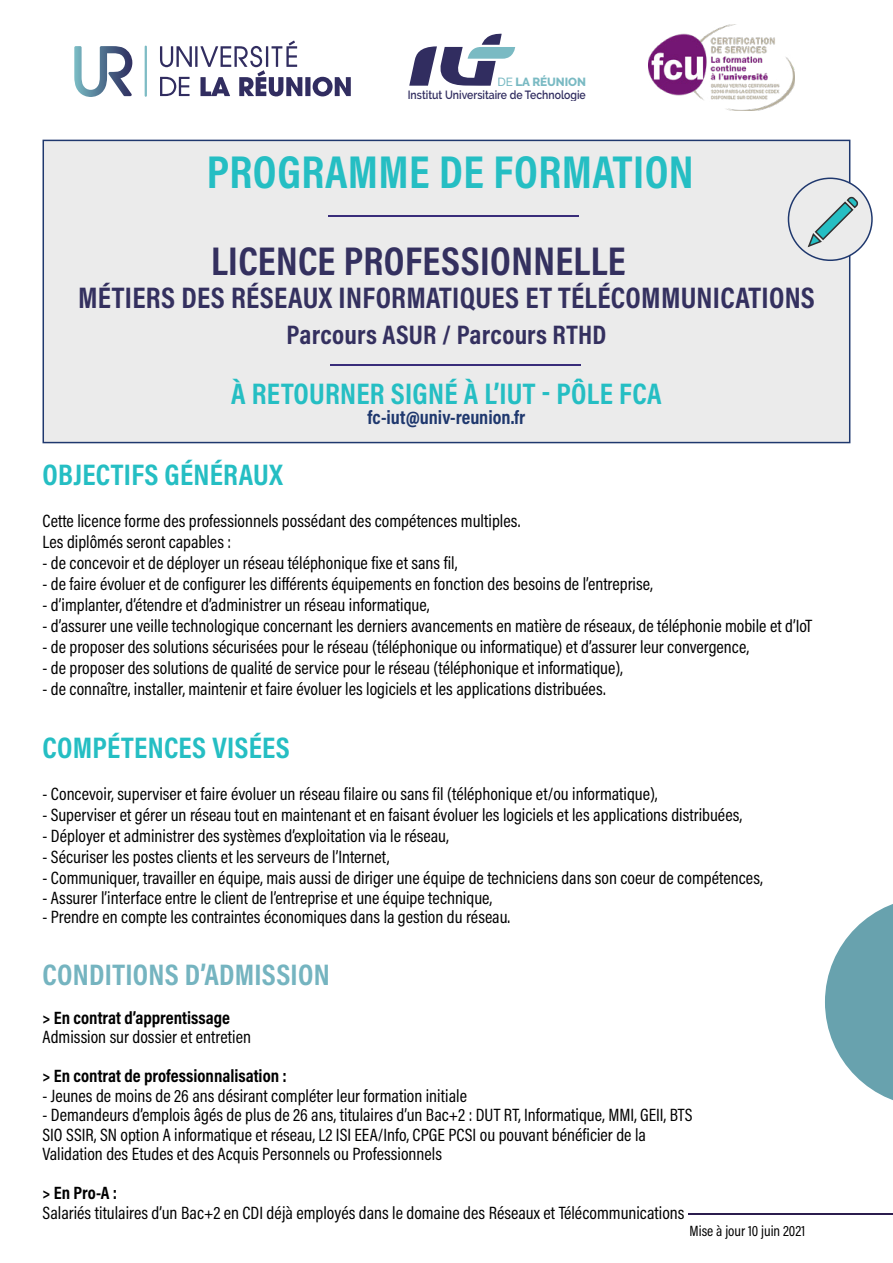
<style>
.page{position:relative;width:893px;height:1263px;background:#fff}
.page>*{position:absolute;margin:0;border:0;box-sizing:border-box;transform-origin:0 0}
.t1{font:700 46.5px "Acumin Pro Cond";letter-spacing:.01em;color:#25bec3}
.t2{font:700 40.5px "Acumin Pro Cond";letter-spacing:.01em;color:#34305f}
.t3{font:700 30px "Acumin Pro Cond";letter-spacing:.01em;color:#25bec3}
.t4{font:700 30px "Acumin Pro Cond";letter-spacing:.01em;color:#34305f}
.t5{font:700 30px "Acumin Pro Cond";letter-spacing:.01em;color:#75b4c0}
.t6{font:700 27px "Acumin Pro Cond";letter-spacing:.01em;color:#34305f}
.t7{font:700 19.5px "Acumin Pro Cond";color:#1f386e}
.t8{font:18px/19.5px "Acumin Pro Cond";color:#000}
.t9{font:700 18px "Acumin Pro Cond";color:#000}
.t10{font:15px "Acumin Pro Cond";color:#000}
.t11{font:600 11.85px "Raleway";color:#312d60;scale:.88 1}
.t12{font:800 11.7px "Raleway";letter-spacing:-.005em;color:#7abac3}
.s1{font-weight:500}
</style>
<div class="page">
<div style="left:43px;top:140px;width:807px;height:303px;background:#ebebeb"></div>
<div style="left:43px;top:140px;width:807px;height:303px;border:2px solid #1f386e"></div>
<div style="left:788px;top:178px;width:85px;height:83px;background:#ebebeb;border:2px solid #1f386e;border-radius:50%"></div>
<svg style="left:807px;top:196px;width:53px;height:52px"></svg>
<svg style="left:825px;top:904px;width:68px;height:196px"></svg>
<hr style="left:330px;top:364px;width:250px;height:1px;background:#392d7a">
<hr style="left:689px;top:1213px;width:204px;height:1px;background:#2b1c4e">
<hr style="left:328px;top:215px;width:251px;height:2px;background:#392d7a">
<svg style="left:409px;top:33px;width:106px;height:53px"></svg>
<svg style="left:74px;top:46px;width:58px;height:51px"></svg>
<svg style="left:160px;top:46px;width:32px;height:21px"></svg>
<hr style="left:195px;top:46px;width:2px;height:21px;background:#312d60">
<svg style="left:200px;top:41px;width:102px;height:55px"></svg>
<div style="left:305px;top:77px;width:5px;height:19px;background:#312d60"></div>
<svg style="left:313px;top:77px;width:38px;height:19px"></svg>
<svg style="left:160px;top:77px;width:30px;height:19px"></svg>
<div style="left:145px;top:46px;width:1px;height:50px;border:1px solid #7abac3"></div>
<img style="left:648px;top:24px;width:146px;height:86px">
<p class="t12" style="left:497px;top:75px;width:90px"><span class="s1">DE</span> LA RÉUNION</p>
<p class="t11" style="left:408px;top:88px;width:204px">Institut Universitaire de Technologie</p>
<h1 class="t1" style="left:207px;top:141px;width:488px">PROGRAMME DE FORMATION</h1>
<h2 class="t2" style="left:211px;top:234px;width:416px">LICENCE PROFESSIONNELLE</h2>
<h3 class="t4" style="left:78px;top:278px;width:738px">MÉTIERS DES RÉSEAUX INFORMATIQUES ET TÉLÉCOMMUNICATIONS</h3>
<h3 class="t6" style="left:287px;top:317px;width:321px">Parcours ASUR / Parcours RTHD</h3>
<h3 class="t3" style="left:231px;top:374px;width:432px">À RETOURNER SIGNÉ À L’IUT - PÔLE FCA</h3>
<p class="t7" style="left:368px;top:404px;width:159px">fc-iut@univ-reunion.fr</p>
<h3 class="t3" style="left:43px;top:455px;width:242px">OBJECTIFS GÉNÉRAUX</h3>
<p class="t8" style="left:43px;top:510px;width:479px;line-height:21px">Cette licence forme des professionnels possédant des compétences multiples.<br>Les diplômés seront capables :</p>
<p class="t8" style="left:43px;top:553px;width:417px">- de concevoir et de déployer un réseau téléphonique fixe et sans fil,</p>
<p class="t8" style="left:43px;top:574px;width:612px">- de faire évoluer et de configurer les différents équipements en fonction des besoins de l’entreprise,</p>
<p class="t8" style="left:43px;top:595px;width:389px">- d’implanter, d’étendre et d’administrer un réseau informatique,</p>
<p class="t8" style="left:43px;top:616px;width:771px">- d’assurer une veille technologique concernant les derniers avancements en matière de réseaux, de téléphonie mobile et d’IoT</p>
<p class="t8" style="left:43px;top:637px;width:708px">- de proposer des solutions sécurisées pour le réseau (téléphonique ou informatique) et d’assurer leur convergence,</p>
<p class="t8" style="left:43px;top:658px;width:582px">- de proposer des solutions de qualité de service pour le réseau (téléphonique et informatique),</p>
<p class="t8" style="left:43px;top:679px;width:565px">- de connaître, installer, maintenir et faire évoluer les logiciels et les applications distribuées.</p>
<h3 class="t3" style="left:43px;top:728px;width:249px">COMPÉTENCES VISÉES</h3>
<p class="t8" style="left:43px;top:784px;width:617px">- Concevoir, superviser et faire évoluer un réseau filaire ou sans fil (téléphonique et/ou informatique),</p>
<p class="t8" style="left:43px;top:805px;width:701px">- Superviser et gérer un réseau tout en maintenant et en faisant évoluer les logiciels et les applications distribuées,</p>
<p class="t8" style="left:43px;top:826px;width:408px">- Déployer et administrer des systèmes d’exploitation via le réseau,</p>
<p class="t8" style="left:43px;top:847px;width:348px">- Sécuriser les postes clients et les serveurs de l’Internet,</p>
<p class="t8" style="left:43px;top:868px;width:722px">- Communiquer, travailler en équipe, mais aussi de diriger une équipe de techniciens dans son coeur de compétences,</p>
<p class="t8" style="left:43px;top:887px;width:451px">- Assurer l’interface entre le client de l’entreprise et une équipe technique,</p>
<p class="t8" style="left:43px;top:907px;width:469px">- Prendre en compte les contraintes économiques dans la gestion du réseau.</p>
<h3 class="t5" style="left:43px;top:955px;width:289px">CONDITIONS D’ADMISSION</h3>
<p class="t9" style="left:43px;top:1006px;width:189px">&gt; En contrat d’apprentissage</p>
<p class="t8" style="left:43px;top:1027px;width:210px">Admission sur dossier et entretien</p>
<p class="t9" style="left:43px;top:1064px;width:246px">&gt; En contrat de professionnalisation :</p>
<p class="t8" style="left:43px;top:1085px;width:426px">- Jeunes de moins de 26 ans désirant compléter leur formation initiale</p>
<p class="t8" style="left:43px;top:1105px;width:651px">- Demandeurs d’emplois âgés de plus de 26 ans, titulaires d’un Bac+2 : DUT RT, Informatique, MMI, GEII, BTS<br>SIO SSIR, SN option A informatique et réseau, L2 ISI EEA/Info, CPGE PCSI ou pouvant bénéficier de la<br>Validation des Etudes et des Acquis Personnels ou Professionnels</p>
<p class="t9" style="left:43px;top:1181px;width:76px">&gt; En Pro-A :</p>
<p class="t8" style="left:43px;top:1202px;width:643px">Salariés titulaires d’un Bac+2 en CDI déjà employés dans le domaine des Réseaux et Télécommunications</p>
<p class="t10" style="left:690px;top:1221px;width:117px">Mise à jour 10 juin 2021</p>
</div>
